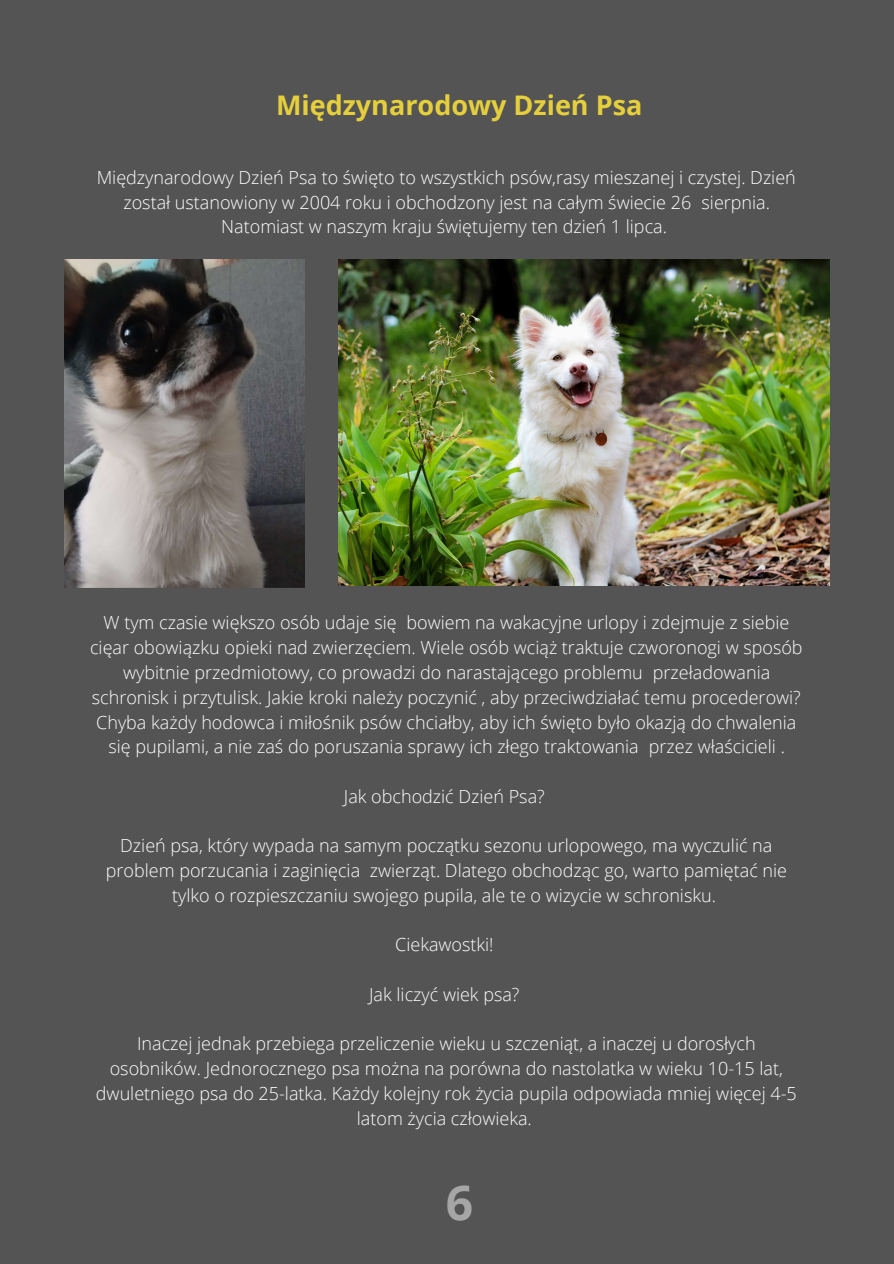
<style>
.page{position:relative;width:894px;height:1264px;background:#fff}
.page>*{position:absolute;margin:0;border:0;box-sizing:border-box;transform-origin:0 0}
.t1{font:700 48px "Open Sans";color:#a6a6a6}
.t2{font:700 27px "Open Sans";color:#e6cf3c}
.t3{font:300 18px/24.8px "Open Sans";color:#fff;text-align:center}
</style>
<div class="page">
<div style="left:0;top:0;width:893px;height:1263px;background:#545454"></div>
<img style="left:65px;top:259px;width:240px;height:328px">
<img style="left:338px;top:259px;width:490px;height:327px">
<p class="t2" style="left:276px;top:86px;width:368px">Międzynarodowy Dzień Psa</p>
<p class="t3" style="left:97px;top:164px;width:700px">Międzynarodowy Dzień Psa to święto to wszystkich psów,rasy mieszanej i czystej. Dzień został ustanowiony w 2004 roku i obchodzony jest na całym świecie 26 sierpnia.<br>Natomiast w naszym kraju świętujemy ten dzień 1 lipca.</p>
<p class="t3" style="left:90px;top:610px;width:714px">W tym czasie większo osób udaje się bowiem na wakacyjne urlopy i zdejmuje z siebie cięar obowiązku opieki nad zwierzęciem. Wiele osób wciąż traktuje czworonogi w sposób wybitnie przedmiotowy, co prowadzi do narastającego problemu przeładowania schronisk i przytulisk. Jakie kroki należy poczynić , aby przeciwdziałać temu procederowi?<br>Chyba każdy hodowca i miłośnik psów chciałby, aby ich święto było okazją do chwalenia się pupilami, a nie zaś do poruszania sprawy ich złego traktowania przez właścicieli .</p>
<p class="t3" style="left:344px;top:783px;width:202px">Jak obchodzić Dzień Psa?</p>
<p class="t3" style="left:106px;top:833px;width:682px">Dzień psa, który wypada na samym początku sezonu urlopowego, ma wyczulić na problem porzucania i zaginięcia zwierząt. Dlatego obchodząc go, warto pamiętać nie tylko o rozpieszczaniu swojego pupila, ale te o wizycie w schronisku.</p>
<p class="t3" style="left:395px;top:932px;width:100px">Ciekawostki!</p>
<p class="t3" style="left:369px;top:981px;width:152px">Jak liczyć wiek psa?</p>
<p class="t3" style="left:96px;top:1031px;width:702px">Inaczej jednak przebiega przeliczenie wieku u szczeniąt, a inaczej u dorosłych osobników. Jednorocznego psa można na porówna do nastolatka w wieku 10-15 lat, dwuletniego psa do 25-latka. Każdy kolejny rok życia pupila odpowiada mniej więcej 4-5 latom życia człowieka.</p>
<h1 class="t1" style="left:445px;top:1168px;width:29px">6</h1>
</div>
